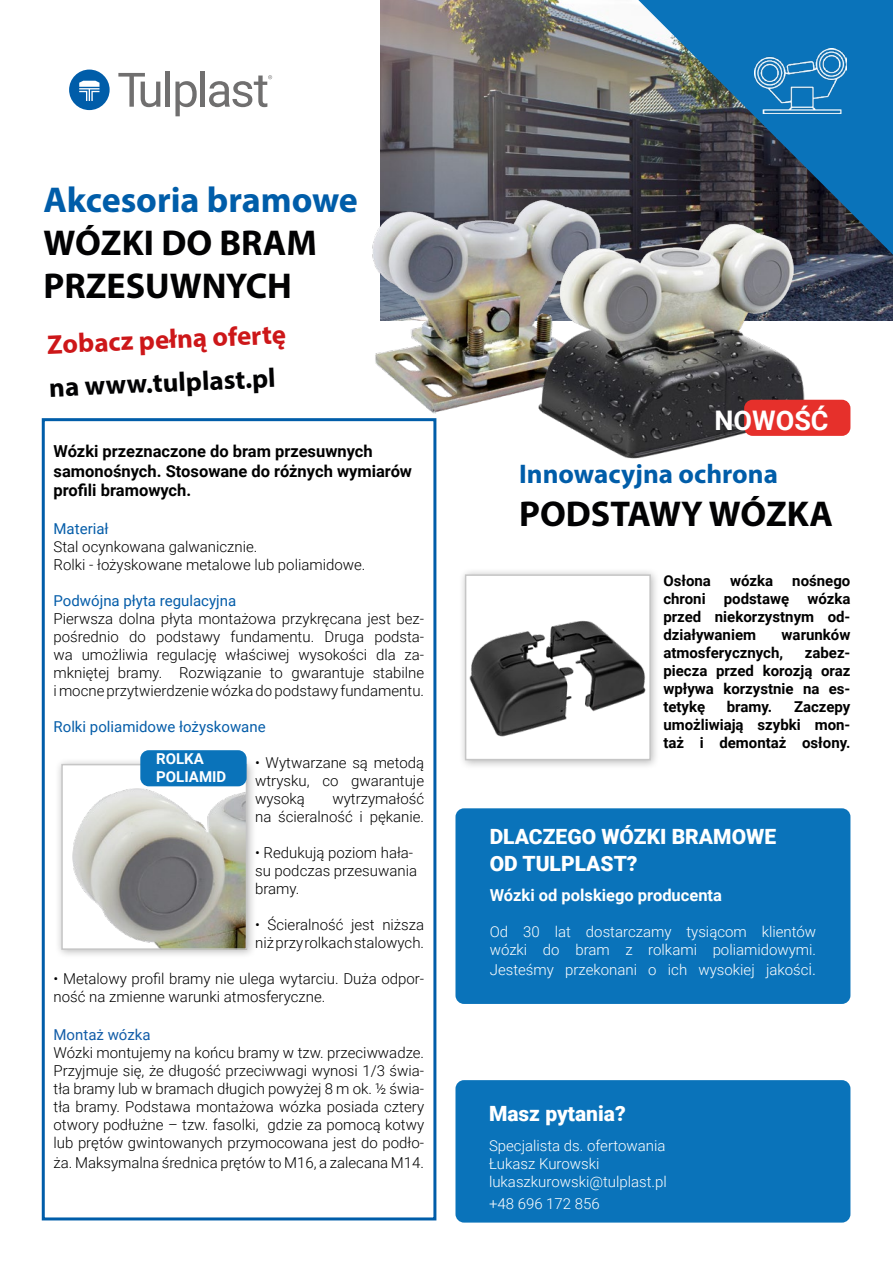
<style>
.page{position:relative;width:893px;height:1263px;background:#fff}
.page>*{position:absolute;margin:0;border:0;box-sizing:border-box;transform-origin:0 0}
.t1{font:700 36px/43.2px "Myriad Pro";color:#005da9}
.t2{font:700 36px "Myriad Pro";color:#020203}
.t3{font:700 27px "Myriad Pro";color:#005da9}
.t4{font:700 27px "Myriad Pro";color:#cd1719}
.t5{font:700 27px "Myriad Pro";color:#020203}
.t6{font:700 27px "Roboto";color:#fff}
.t7{font:900 21px "Roboto";color:#fff}
.t8{font:700 16.5px/19.8px "Roboto";color:#000}
.t9{font:700 16.5px "Roboto";color:#fff}
.t10{font:300 15px/18px "Roboto";color:#000}
.t11{font:700 15px/18px "Roboto";color:#000;text-align:justify}
.t12{font:300 15px/18px "Roboto";color:#fff}
.t13{font:15px "Roboto";color:#055da9}
.t14{font:700 15px "Roboto";color:#fff}
.t15{font:15px "Roboto";color:#125da8}
.s1{color:#020203}
.s2{font-size:16.5px}
</style>
<div class="page">
<img style="left:381px;top:0;width:512px;height:320px">
<svg style="left:638px;top:0;width:255px;height:255px;background:#27628b"></svg>
<svg style="left:69px;top:70px;width:41px;height:40px"></svg>
<hr style="left:166px;top:71px;width:4px;height:36px;background:#706f6f">
<svg style="left:175px;top:81px;width:22px;height:35px"></svg>
<hr style="left:201px;top:71px;width:4px;height:36px;background:#706f6f">
<svg style="left:209px;top:75px;width:63px;height:32px"></svg>
<svg style="left:118px;top:73px;width:42px;height:34px"></svg>
<img style="left:755px;top:49px;width:92px;height:64px">
<div style="left:42px;top:418px;width:394px;height:802px;border:3px solid #005da9"></div>
<div style="left:55px;top:757px;width:202px;height:203px;background:#000;opacity:.28"></div>
<img style="left:64px;top:767px;width:180px;height:180px">
<div style="left:61px;top:764px;width:186px;height:186px;border:2px solid #c6c6c6"></div>
<div style="left:140px;top:750px;width:107px;height:36px;background:#0a73ba;border-radius:9px"></div>
<div style="left:458px;top:568px;width:203px;height:202px;background:#000;opacity:.28"></div>
<div style="left:466px;top:575px;width:184px;height:185px;background:#fff"></div>
<img style="left:469px;top:620px;width:177px;height:117px">
<div style="left:465px;top:574px;width:186px;height:186px;border:2px solid #c6c6c6"></div>
<img style="left:366px;top:193px;width:258px;height:231px">
<img style="left:497px;top:196px;width:345px;height:263px">
<div style="left:744px;top:400px;width:106px;height:36px;background:#e6302b;border-radius:9px"></div>
<div style="left:455px;top:808px;width:395px;height:196px;background:#0a73ba;border-radius:9px"></div>
<div style="left:455px;top:1080px;width:395px;height:142px;background:#0a73ba;border-radius:9px"></div>
<p class="t1" style="left:43px;top:177px;width:316px">Akcesoria bramowe<br><span class="s1">WÓZKI DO BRAM</span></p>
<p class="t2" style="left:43px;top:262px;width:250px">PRZESUWNYCH</p>
<p class="t4" style="left:47px;top:326px;width:240px;rotate:-2deg">Zobacz pełną ofertę</p>
<p class="t5" style="left:49px;top:369px;width:228px;rotate:-2deg">na www.tulplast.pl</p>
<p class="t8" style="left:54px;top:440px;width:321px">Wózki przeznaczone do bram przesuwnych</p>
<p class="t8" style="left:54px;top:460px;width:360px">samonośnych. Stosowane do różnych wymiarów profili bramowych.</p>
<p class="t13" style="left:54px;top:518px;width:57px">Materiał</p>
<p class="t10" style="left:54px;top:537px;width:313px">Stal ocynkowana galwanicznie.<br>Rolki - łożyskowane metalowe lub poliamidowe.</p>
<p class="t13" style="left:54px;top:590px;width:184px">Podwójna płyta regulacyjna</p>
<p class="t10" style="left:54px;top:609px;width:372px;text-align:justify">Pierwsza dolna płyta montażowa przykręcana jest bez&shy;pośrednio do podstawy fundamentu. Druga podsta&shy;wa umożliwia regulację właściwej wysokości dla za&shy;mkniętej bramy. Rozwiązanie to gwarantuje stabilne i mocne przytwierdzenie wózka do podstawy fundamentu.</p>
<p class="t13" style="left:54px;top:716px;width:214px">Rolki poliamidowe łożyskowane</p>
<p class="t10" style="left:255px;top:753px;width:171px;text-align:justify">• Wytwarzane są metodą wtrysku, co gwarantuje wysoką</p>
<p class="t14" style="left:156px;top:748px;width:49px">ROLKA</p>
<p class="t14" style="left:156px;top:766px;width:72px">POLIAMID</p>
<p class="t10" style="left:255px;top:789px;width:171px;text-align:right">wytrzymałość<br>na ścieralność i pękanie.</p>
<p class="t10" style="left:255px;top:843px;width:163px">• Redukują poziom hała&shy;su podczas przesuwania bramy.</p>
<p class="t10" style="left:255px;top:915px;width:171px">• Ścieralność jest niższa niż przy rolkach stalowych.</p>
<p class="t10" style="left:54px;top:969px;width:372px">• Metalowy profil bramy nie ulega wytarciu. Duża odpor&shy;ność na zmienne warunki atmosferyczne.</p>
<p class="t15" style="left:54px;top:1024px;width:99px">Montaż wózka</p>
<p class="t10" style="left:54px;top:1043px;width:372px;text-align:justify">Wózki montujemy na końcu bramy w tzw. przeciwwadze.<br>Przyjmuje się, że długość przeciwwagi wynosi 1/3 świa&shy;tła bramy lub w bramach długich powyżej 8 m ok. ½ świa&shy;tła bramy. Podstawa montażowa wózka posiada cztery otwory podłużne – tzw. fasolki, gdzie za pomocą kotwy lub prętów gwintowanych przymocowana jest do podło-</p>
<p class="t10" style="left:54px;top:1153px;width:372px">ża. Maksymalna średnica prętów to M16, a zalecana M14.</p>
<p class="t6" style="left:714px;top:401px;width:116px">NOWOŚĆ</p>
<p class="t3" style="left:519px;top:456px;width:260px">Innowacyjna ochrona</p>
<p class="t2" style="left:519px;top:490px;width:315px">PODSTAWY WÓZKA</p>
<p class="t11" style="left:663px;top:571px;width:189px;text-indent:129px">nośnego chroni podstawę wózka przed niekorzystnym od&shy;działywaniem</p>
<p class="t11" style="left:663px;top:571px;width:49px">Osłona</p>
<p class="t11" style="left:730px;top:571px;width:45px">wózka</p>
<p class="t11" style="left:663px;top:625px;width:189px;text-indent:118px">warunków atmosferycznych,</p>
<p class="t11" style="left:663px;top:643px;width:189px;text-indent:141px">zabez&shy;piecza przed korozją oraz wpływa korzystnie na es&shy;tetykę</p>
<p class="t11" style="left:727px;top:697px;width:47px">bramy.</p>
<p class="t11" style="left:663px;top:697px;width:189px;text-indent:131px">Zaczepy umożliwiają szybki mon&shy;taż i demontaż osłony.</p>
<p class="t7" style="left:490px;top:822px;width:288px">DLACZEGO WÓZKI BRAMOWE</p>
<p class="t7" style="left:490px;top:849px;width:149px">OD TULPLAST?</p>
<p class="t9" style="left:490px;top:884px;width:234px">Wózki od polskiego producenta</p>
<p class="t12" style="left:490px;top:922px;width:328px">Od 30 lat dostarczamy tysiącom klientów wózki do bram z rolkami poliamidowymi.</p>
<p class="t12" style="left:490px;top:960px;width:328px">Jesteśmy przekonani o ich wysokiej jakośc<span class="s2">i.</span></p>
<p class="t7" style="left:489px;top:1098px;width:138px">Masz pytania?</p>
<p class="t12" style="left:489px;top:1136px;width:178px">Specjalista ds. ofertowania</p>
<p class="t12" style="left:489px;top:1154px;width:112px">Łukasz Kurowski</p>
<p class="t12" style="left:489px;top:1170px;width:179px;line-height:21.6px">lukaszkurowski@tulplast.pl +48 696 172 856</p>
</div>
